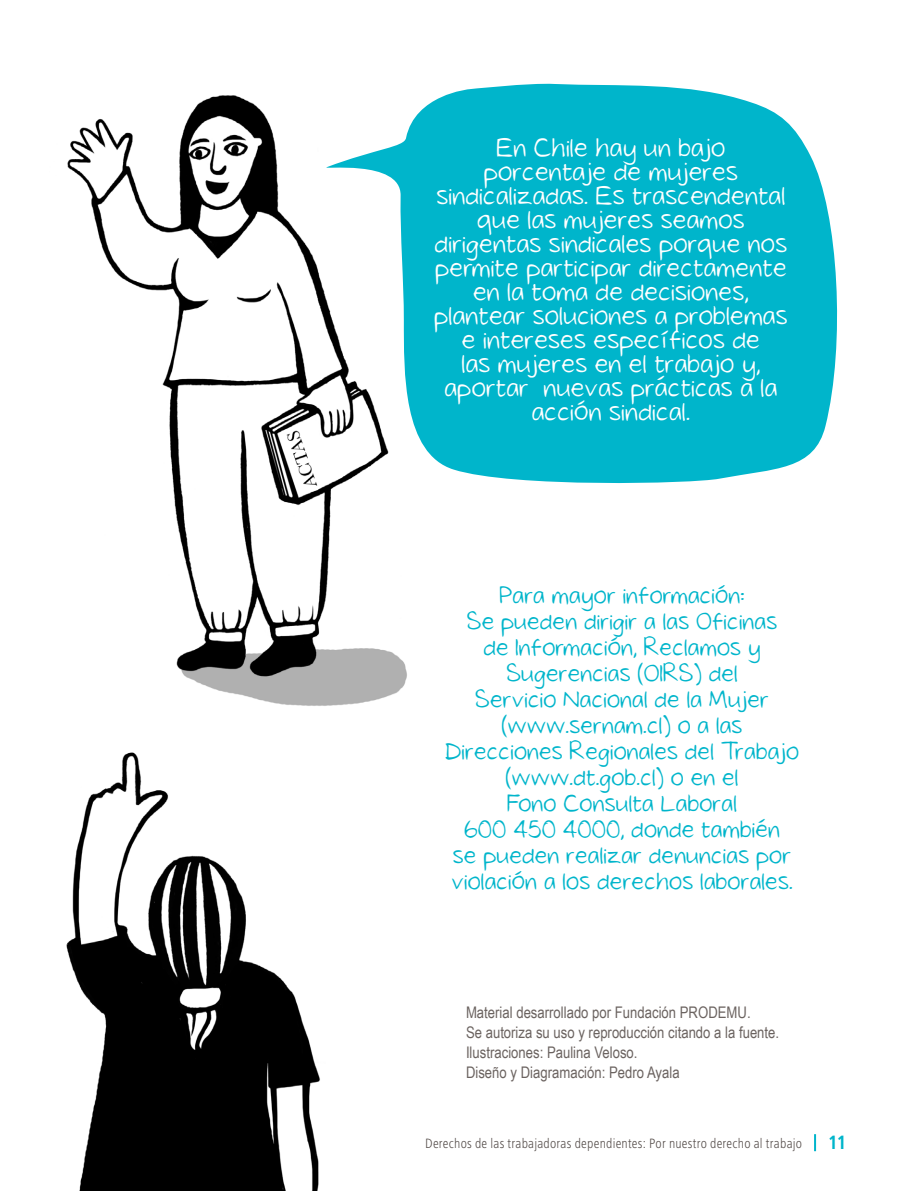
<style>
.page{position:relative;width:908px;height:1191px;background:#fff}
.page>*{position:absolute;margin:0;border:0;box-sizing:border-box;transform-origin:0 0}
.texto_destacado{font:24px/24px "Tidy Hand";color:#fff;text-align:center}
.txt-viñeta{font:22px/26px "Tidy Hand";color:#00b5cb;text-align:center}
.t1{font:700 condensed 20px "Frutiger Next LT";color:#00b5cb}
.links{font:16px/20px "Arial Narrow";color:#6b6360}
.t2{font:300 condensed 14px "Frutiger Next LT";letter-spacing:.015em;color:#524a47}
</style>
<div class="page">
<img style="left:66px;top:752px;width:254px;height:439px">
<svg style="left:814px;top:1134px;width:1px;height:17px"></svg>
<img style="left:67px;top:95px;width:340px;height:611px">
<svg style="left:318px;top:83px;width:520px;height:405px;fill:#00b5cb"></svg>
<p class="texto_destacado" style="left:434px;top:138px;width:355px">En Chile hay un bajo porcentaje de mujeres sindicalizadas. Es trascendental que las mujeres seamos dirigentas sindicales porque nos permite participar directamente en la toma de decisiones, plantear soluciones a problemas e intereses específicos de<br>las mujeres en el trabajo y, aportar nuevas prácticas a la acción sindical.</p>
<p class="txt-viñeta" style="left:445px;top:584px;width:355px">Para mayor información:<br>Se pueden dirigir a las Oficinas<br>de Información, Reclamos y<br>Sugerencias (OIRS) del<br>Servicio Nacional de la Mujer (www.sernam.cl) o a las<br>Direcciones Regionales del Trabajo (www.dt.gob.cl) o en el<br>Fono Consulta Laboral<br>600 450 4000, donde también<br>se pueden realizar denuncias por violación a los derechos laborales.</p>
<p class="links" style="left:466px;top:1001px;width:314px">Material desarrollado por Fundación PRODEMU.<br>Se autoriza su uso y reproducción citando a la fuente.</p>
<p class="links" style="left:466px;top:1041px;width:215px">Ilustraciones: Paulina Veloso.<br>Diseño y Diagramación: Pedro Ayala</p>
<p class="t2" style="left:425px;top:1135px;width:378px">Derechos de las trabajadoras dependientes: Por nuestro derecho al trabajo</p>
<p class="t1" style="left:827px;top:1130px;width:20px">11</p>
</div>
